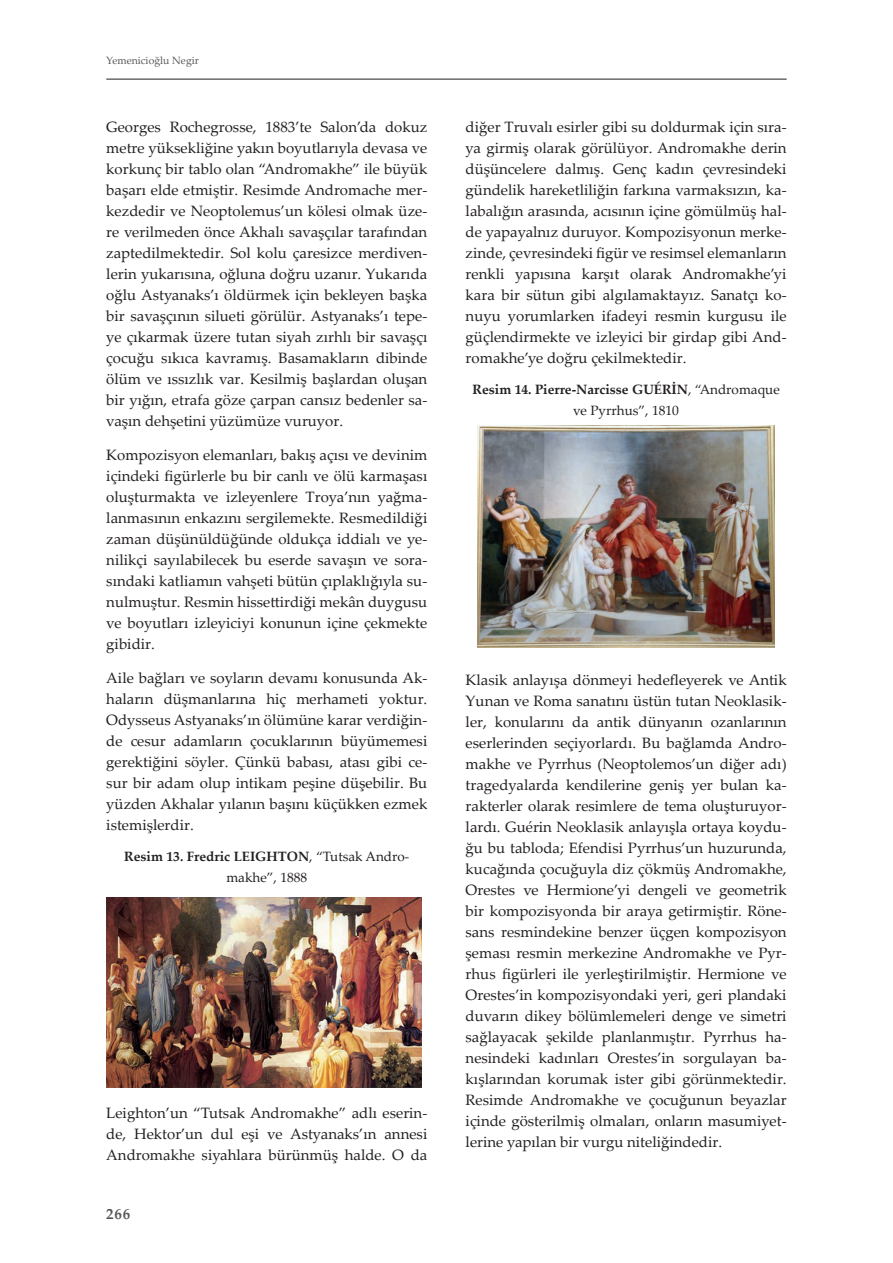
<style>
.page{position:relative;width:893px;height:1263px;background:#fff}
.page>*{position:absolute;margin:0;border:0;box-sizing:border-box;transform-origin:0 0}
.t1{font:15px/21px "Palatino Linotype";color:#231f20;text-align:justify}
.t2{font:700 15px "Palatino Linotype";color:#57585a}
.t3{font:700 13.5px/21px "Palatino Linotype";color:#231f20;text-align:center}
.t4{font:13.5px/21px "Palatino Linotype";color:#231f20;text-align:center}
.t5{font:10.5px "Palatino Linotype";color:#57585a}
.s1{font-weight:700}
.s2{font-weight:400}
</style>
<div class="page">
<hr style="left:106px;top:79px;width:681px;height:1px;background:#231f20">
<img style="left:106px;top:897px;width:316px;height:191px">
<img style="left:478px;top:426px;width:297px;height:221px">
<p class="t5" style="left:106px;top:53px;width:94px">Yemenicioğlu Negir</p>
<p class="t1" style="left:106px;top:116px;width:323px">Georges Rochegrosse, 1883’te Salon’da dokuz metre yüksekliğine yakın boyutlarıyla devasa ve korkunç bir tablo olan “Andromakhe” ile büyük başarı elde etmiştir. Resimde Andromache mer&shy;kezdedir ve Neoptolemus’un kölesi olmak üze&shy;re verilmeden önce Akhalı savaşçılar tarafından zaptedilmektedir. Sol kolu çaresizce merdiven&shy;lerin yukarısına, oğluna doğru uzanır. Yukarıda oğlu Astyanaks’ı öldürmek için bekleyen başka bir savaşçının silueti görülür. Astyanaks’ı tepe&shy;ye çıkarmak üzere tutan siyah zırhlı bir savaşçı çocuğu sıkıca kavramış. Basamakların dibinde ölüm ve ıssızlık var. Kesilmiş başlardan oluşan bir yığın, etrafa göze çarpan cansız bedenler sa&shy;vaşın dehşetini yüzümüze vuruyor.</p>
<p class="t1" style="left:106px;top:444px;width:323px">Kompozisyon elemanları, bakış açısı ve devinim içindeki figürlerle bu bir canlı ve ölü karmaşası oluşturmakta ve izleyenlere Troya’nın yağma&shy;lanmasının enkazını sergilemekte. Resmedildiği zaman düşünüldüğünde oldukça iddialı ve ye&shy;nilikçi sayılabilecek bu eserde savaşın ve sora&shy;sındaki katliamın vahşeti bütün çıplaklığıyla su&shy;nulmuştur. Resmin hissettirdiği mekân duygusu ve boyutları izleyiciyi konunun içine çekmekte gibidir.</p>
<p class="t1" style="left:106px;top:666px;width:323px">Aile bağları ve soyların devamı konusunda Ak&shy;haların düşmanlarına hiç merhameti yoktur.<br>Odysseus Astyanaks’ın ölümüne karar verdiğin&shy;de cesur adamların çocuklarının büyümemesi gerektiğini söyler. Çünkü babası, atası gibi ce&shy;sur bir adam olup intikam peşine düşebilir. Bu yüzden Akhalar yılanın başını küçükken ezmek istemişlerdir.</p>
<p class="t4" style="left:124px;top:845px;width:287px"><span class="s1">Resim 13. Fredric LEIGHTON</span>, “Tutsak Andro&shy;makhe”, 1888</p>
<p class="t1" style="left:106px;top:1102px;width:323px">Leighton’un “Tutsak Andromakhe” adlı eserin&shy;de, Hektor’un dul eşi ve Astyanaks’ın annesi Andromakhe siyahlara bürünmüş halde. O da</p>
<p class="t2" style="left:106px;top:1203px;width:25px">266</p>
<p class="t1" style="left:466px;top:116px;width:323px">diğer Truvalı esirler gibi su doldurmak için sıra&shy;ya girmiş olarak görülüyor. Andromakhe derin düşüncelere dalmış. Genç kadın çevresindeki gündelik hareketliliğin farkına varmaksızın, ka&shy;labalığın arasında, acısının içine gömülmüş hal&shy;de yapayalnız duruyor. Kompozisyonun merke&shy;zinde, çevresindeki figür ve resimsel elemanların renkli yapısına karşıt olarak Andromakhe’yi kara bir sütun gibi algılamaktayız. Sanatçı ko&shy;nuyu yorumlarken ifadeyi resmin kurgusu ile güçlendirmekte ve izleyici bir girdap gibi And&shy;romakhe’ye doğru çekilmektedir.</p>
<p class="t3" style="left:472px;top:378px;width:309px">Resim 14. Pierre-Narcisse GUÉRİN<span class="s2">, “Andromaque ve Pyrrhus”, 1810</span></p>
<p class="t1" style="left:466px;top:669px;width:323px">Klasik anlayışa dönmeyi hedefleyerek ve Antik Yunan ve Roma sanatını üstün tutan Neoklasik&shy;ler, konularını da antik dünyanın ozanlarının eserlerinden seçiyorlardı. Bu bağlamda Andro&shy;makhe ve Pyrrhus (Neoptolemos’un diğer adı) tragedyalarda kendilerine geniş yer bulan ka&shy;rakterler olarak resimlere de tema oluşturuyor&shy;lardı. Guérin Neoklasik anlayışla ortaya koydu&shy;ğu bu tabloda; Efendisi Pyrrhus’un huzurunda, kucağında çocuğuyla diz çökmüş Andromakhe, Orestes ve Hermione’yi dengeli ve geometrik bir kompozisyonda bir araya getirmiştir. Röne&shy;sans resmindekine benzer üçgen kompozisyon şeması resmin merkezine Andromakhe ve Pyr&shy;rhus figürleri ile yerleştirilmiştir. Hermione ve Orestes’in kompozisyondaki yeri, geri plandaki duvarın dikey bölümlemeleri denge ve simetri sağlayacak şekilde planlanmıştır. Pyrrhus ha&shy;nesindeki kadınları Orestes’in sorgulayan ba&shy;kışlarından korumak ister gibi görünmektedir.<br>Resimde Andromakhe ve çocuğunun beyazlar içinde gösterilmiş olmaları, onların masumiyet&shy;lerine yapılan bir vurgu niteliğindedir.</p>
</div>
